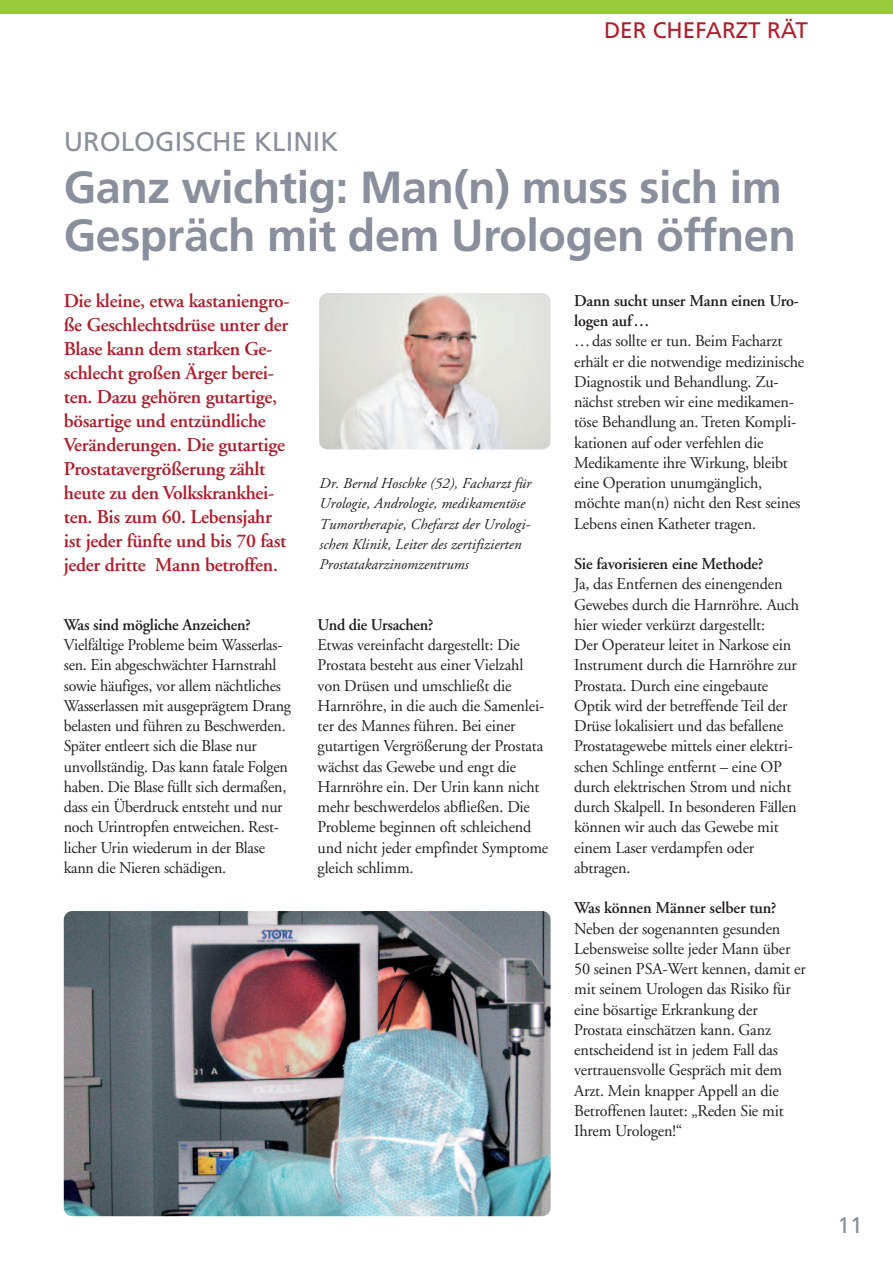
<style>
.page{position:relative;width:893px;height:1263px;background:#fff}
.page>*{position:absolute;margin:0;border:0;box-sizing:border-box;transform-origin:0 0}
.t1{font:700 45px/48px "Frutiger LT Pro";letter-spacing:-.01em;color:#8a8f9d}
.t2{font:27px "Frutiger LT Pro";color:#8a8f9d}
.t3{font:22.5px "Frutiger LT Pro";color:#ae1d2a}
.t4{font:22.5px "Frutiger LT Pro";color:#8a8f9d}
.t5{font:600 19.5px/24px "Adobe Garamond";letter-spacing:-.015em;color:#ae1d2a}
.t6{font:16.5px/20.2px "Adobe Garamond";letter-spacing:-.01em;color:#231f20}
.t7{font:600 16.5px/20.2px "Adobe Garamond";letter-spacing:-.01em;color:#231f20}
.t8{font:italic 15px/20.2px "Adobe Garamond";color:#231f20}
</style>
<div class="page">
<div style="left:0;top:0;width:893px;height:14px;background:#99ca3b"></div>
<img style="left:319px;top:293px;width:232px;height:156px;border-radius:9px">
<img style="left:64px;top:911px;width:487px;height:305px;border-radius:9px">
<h3 class="t3" style="left:604px;top:22px;width:205px">DER CHEFARZT RÄT</h3>
<h2 class="t2" style="left:64px;top:132px;width:276px">UROLOGISCHE KLINIK</h2>
<h1 class="t1" style="left:64px;top:168px;width:734px">Ganz wichtig: Man(n) muss sich im<br>Gespräch mit dem Urologen öffnen</h1>
<p class="t5" style="left:64px;top:291px;width:227px">Die kleine, etwa kastaniengro&shy;ße Geschlechtsdrüse unter der<br>Blase kann dem starken Ge&shy;schlecht großen Ärger berei&shy;ten. Dazu gehören gutartige, bösartige und entzündliche<br>Veränderungen. Die gutartige<br>Prostatavergrößerung zählt heute zu den Volkskrankhei&shy;ten. Bis zum 60. Lebensjahr ist jeder fünfte und bis 70 fast jeder dritte Mann betroffen.</p>
<p class="t7" style="left:64px;top:616px;width:189px">Was sind mögliche Anzeichen?</p>
<p class="t6" style="left:64px;top:636px;width:229px">Vielfältige Probleme beim Wasserlas&shy;sen. Ein abgeschwächter Harnstrahl sowie häufiges, vor allem nächtliches Wasserlassen mit ausgeprägtem Drang belasten und führen zu Beschwerden.<br>Später entleert sich die Blase nur unvollständig. Das kann fatale Folgen haben. Die Blase füllt sich dermaßen, dass ein Überdruck entsteht und nur noch Urintropfen entweichen. Rest&shy;licher Urin wiederum in der Blase kann die Nieren schädigen.</p>
<p class="t8" style="left:319px;top:475px;width:213px">Dr. Bernd Hoschke (52), Facharzt für Urologie, Andrologie, medikamentöse Tumortherapie, Chefarzt der Urologi&shy;schen Klinik, Leiter des zertifizierten Prostatakarzinomzentrums</p>
<p class="t7" style="left:318px;top:616px;width:117px">Und die Ursachen?</p>
<p class="t6" style="left:318px;top:636px;width:232px">Etwas vereinfacht dargestellt: Die Prostata besteht aus einer Vielzahl von Drüsen und umschließt die Harnröhre, in die auch die Samenlei&shy;ter des Mannes führen. Bei einer gutartigen Vergrößerung der Prostata wächst das Gewebe und engt die Harnröhre ein. Der Urin kann nicht mehr beschwerdelos abfließen. Die Probleme beginnen oft schleichend und nicht jeder empfindet Symptome gleich schlimm.</p>
<p class="t7" style="left:574px;top:292px;width:226px">Dann sucht unser Mann einen Uro&shy;logen auf…</p>
<p class="t6" style="left:574px;top:332px;width:232px">…das sollte er tun. Beim Facharzt erhält er die notwendige medizinische Diagnostik und Behandlung. Zu&shy;nächst streben wir eine medikamen&shy;töse Behandlung an. Treten Kompli&shy;kationen auf oder verfehlen die Medikamente ihre Wirkung, bleibt eine Operation unumgänglich, möchte man(n) nicht den Rest seines Lebens einen Katheter tragen.</p>
<p class="t7" style="left:574px;top:555px;width:191px">Sie favorisieren eine Methode?</p>
<p class="t6" style="left:574px;top:575px;width:226px">Ja, das Entfernen des einengenden<br>Gewebes durch die Harnröhre. Auch hier wieder verkürzt dargestellt:<br>Der Operateur leitet in Narkose ein<br>Instrument durch die Harnröhre zur<br>Prostata. Durch eine eingebaute<br>Optik wird der betreffende Teil der<br>Drüse lokalisiert und das befallene<br>Prostatagewebe mittels einer elektri&shy;schen Schlinge entfernt – eine OP durch elektrischen Strom und nicht durch Skalpell. In besonderen Fällen können wir auch das Gewebe mit einem Laser verdampfen oder abtragen.</p>
<p class="t7" style="left:574px;top:899px;width:204px">Was können Männer selber tun?</p>
<p class="t6" style="left:574px;top:920px;width:233px">Neben der sogenannten gesunden<br>Lebensweise sollte jeder Mann über<br>50 seinen PSA-Wert kennen, damit er mit seinem Urologen das Risiko für eine bösartige Erkrankung der<br>Prostata einschätzen kann. Ganz entscheidend ist in jedem Fall das vertrauensvolle Gespräch mit dem<br>Arzt. Mein knapper Appell an die<br>Betroffenen lautet: „Reden Sie mit<br>Ihrem Urologen!“</p>
<h3 class="t4" style="left:838px;top:1217px;width:27px">11</h3>
</div>
